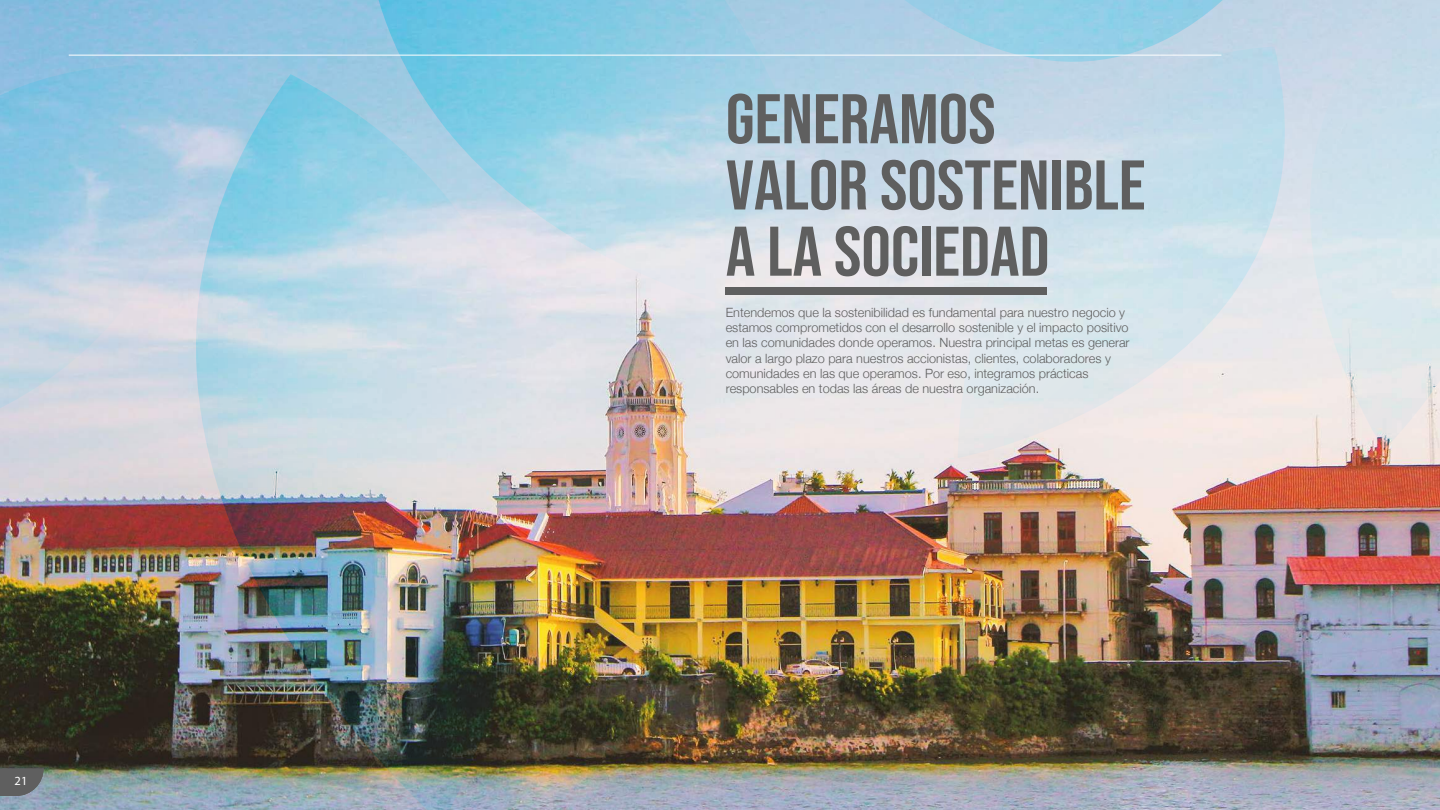
<style>
.page{position:relative;width:1440px;height:810px;background:#fff}
.page>*{position:absolute;margin:0;border:0;box-sizing:border-box;transform-origin:0 0}
.t1{font:70.05px/66.2px "Bebas Neue";color:#5f5f5f;scale:1.05 1}
.t2{font:300 12.75px/15.3px "Helvetica Neue";color:#5f5f5f}
.t3{font:12.45px "Myriad Pro";color:#fff}
</style>
<div class="page">
<img style="left:0;top:0;width:1440px;height:810px">
<svg style="left:890px;top:0;width:308px;height:117px"></svg>
<svg style="left:1198px;top:0;width:242px;height:450px"></svg>
<svg style="left:955px;top:47px;width:398px;height:411px"></svg>
<svg style="left:0;top:65px;width:201px;height:350px"></svg>
<svg style="left:376px;top:0;width:461px;height:332px"></svg>
<img style="left:10px;top:74px;width:723px;height:736px">
<hr style="left:69px;top:55px;width:1152px;height:1px;background:#fff">
<div style="left:726px;top:287px;width:321px;height:7px;background:#5f5f5f"></div>
<svg style="left:0;top:769px;width:44px;height:27px"></svg>
<p class="t3" style="left:15px;top:774px;width:14px">21</p>
<h1 class="t1" style="left:726px;top:85px;width:401px">GENERAMOS<br>VALOR SOSTENIBLE<br>A LA SOCIEDAD</h1>
<p class="t2" style="left:726px;top:304px;width:405px">Entendemos que la sostenibilidad es fundamental para nuestro negocio y estamos comprometidos con el desarrollo sostenible y el impacto positivo en las comunidades donde operamos. Nuestra principal metas es generar valor a largo plazo para nuestros accionistas, clientes, colaboradores y comunidades en las que operamos. Por eso, integramos prácticas responsables en todas las áreas de nuestra organización.</p>
</div>
